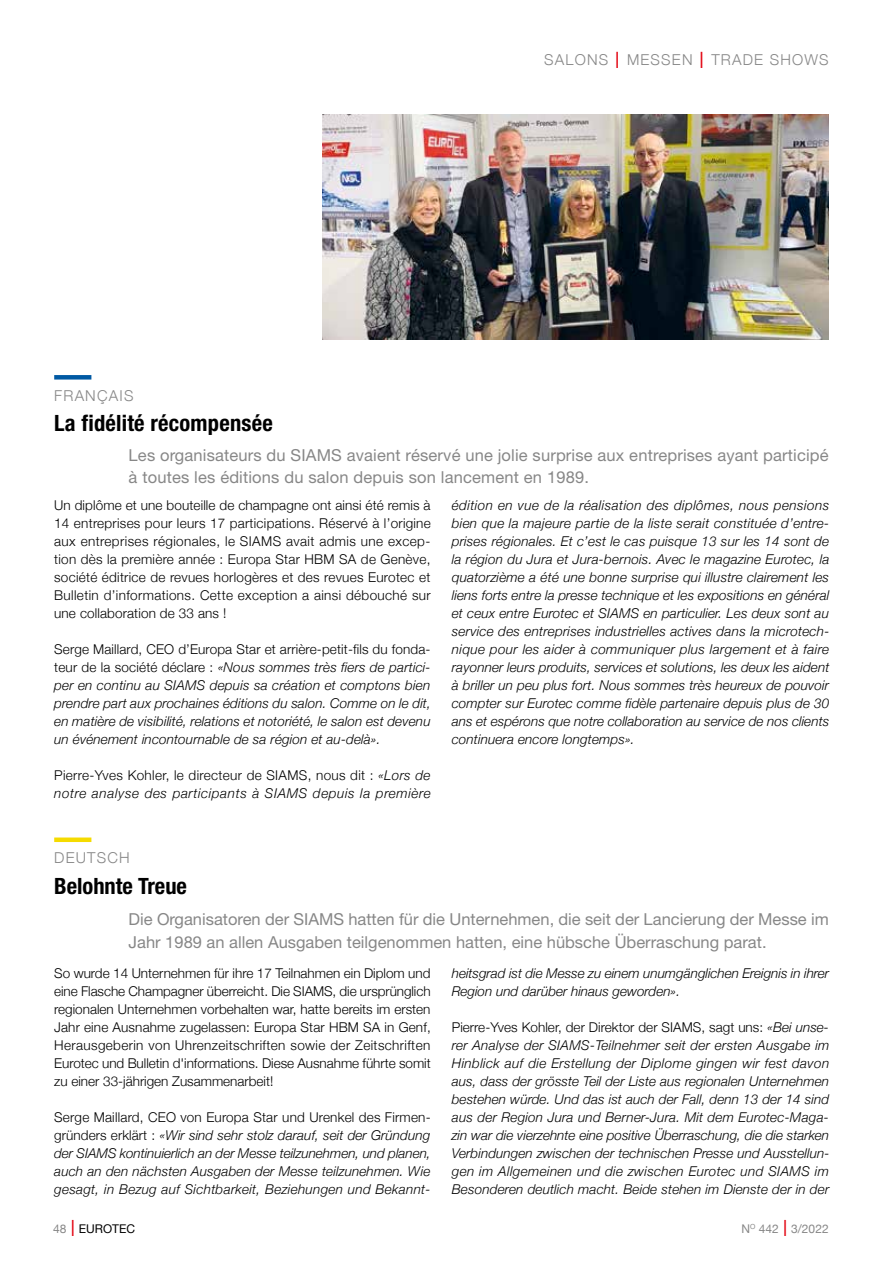
<style>
.page{position:relative;width:893px;height:1263px;background:#fff}
.page>*{position:absolute;margin:0;border:0;box-sizing:border-box;transform-origin:0 0}
.t1{font:700 condensed 22.5px "Helvetica Neue";letter-spacing:.01em;color:#000}
.t2{font:16.5px/22.5px "Helvetica Neue";color:#878787}
.t3{font:300 15px "Helvetica Neue";letter-spacing:.08em;color:#878787}
.t4{font:italic 300 13.5px/18px "Helvetica Neue";letter-spacing:.01em;color:#000;text-align:justify}
.t5{font:300 13.5px/18px "Helvetica Neue";letter-spacing:.005em;color:#000;text-align:justify}
.t6{font:italic 300 13.5px/18px "Helvetica Neue";letter-spacing:.045em;color:#000}
.t7{font:12px "Helvetica Neue";color:#878787}
.t8{font:12px "Helvetica Neue";color:#000}
.s1{font-size:22.5px;color:#e30613}
.s2{font-style:normal}
.s3{color:#878787}
.s4{font-weight:300;font-stretch:condensed;font-size:22.5px;color:#e30613}
</style>
<div class="page">
<img style="left:322px;top:114px;width:507px;height:225px">
<div style="left:54px;top:375px;width:37px;height:5px;background:#0059a3"></div>
<div style="left:54px;top:837px;width:37px;height:5px;background:#f5db00"></div>
<p class="t3" style="left:544px;top:48px;width:286px">SALONS <span class="s1">I</span> MESSEN <span class="s1">I</span> TRADE SHOWS</p>
<p class="t3" style="left:54px;top:383px;width:81px">FRANÇAIS</p>
<h1 class="t1" style="left:54px;top:410px;width:220px">La fidélité récompensée</h1>
<p class="t2" style="left:129px;top:443px;width:702px">Les organisateurs du SIAMS avaient réservé une jolie surprise aux entreprises ayant participé à toutes les éditions du salon depuis son lancement en 1989.</p>
<p class="t5" style="left:54px;top:495px;width:378px">Un diplôme et une bouteille de champagne ont ainsi été remis à 14 entreprises pour leurs 17 participations. Réservé à l’origine aux entreprises régionales, le SIAMS avait admis une excep&shy;tion dès la première année : Europa Star HBM SA de Genève, société éditrice de revues horlogères et des revues Eurotec et Bulletin d’informations. Cette exception a ainsi débouché sur une collaboration de 33 ans !</p>
<p class="t4" style="left:54px;top:639px;width:378px"><span class="s2">Serge Maillard, CEO d’Europa Star et arrière-petit-fils du fonda&shy;teur de la société déclare :</span> «Nous sommes très fiers de partici&shy;per en continu au SIAMS depuis sa création et comptons bien prendre part aux prochaines éditions du salon. Comme on le dit, en matière de visibilité, relations et notoriété, le salon est devenu un événement incontournable de sa région et au-delà».</p>
<p class="t6" style="left:54px;top:765px;width:378px"><span class="s2">Pierre-Yves Kohler, le directeur de SIAMS, nous dit :</span> «Lors de notre analyse des participants à SIAMS depuis la première</p>
<p class="t4" style="left:452px;top:495px;width:379px">édition en vue de la réalisation des diplômes, nous pensions bien que la majeure partie de la liste serait constituée d’entre&shy;prises régionales. Et c’est le cas puisque 13 sur les 14 sont de la région du Jura et Jura-bernois. Avec le magazine Eurotec, la quatorzième a été une bonne surprise qui illustre clairement les liens forts entre la presse technique et les expositions en général et ceux entre Eurotec et SIAMS en particulier. Les deux sont au service des entreprises industrielles actives dans la microtech&shy;nique pour les aider à communiquer plus largement et à faire rayonner leurs produits, services et solutions, les deux les aident à briller un peu plus fort. Nous sommes très heureux de pouvoir compter sur Eurotec comme fidèle partenaire depuis plus de 30 ans et espérons que notre collaboration au service de nos clients continuera encore longtemps».</p>
<p class="t3" style="left:54px;top:846px;width:77px">DEUTSCH</p>
<h1 class="t1" style="left:54px;top:872px;width:134px">Belohnte Treue</h1>
<p class="t2" style="left:129px;top:908px;width:702px">Die Organisatoren der SIAMS hatten für die Unternehmen, die seit der Lancierung der Messe im<br>Jahr 1989 an allen Ausgaben teilgenommen hatten, eine hübsche Überraschung parat.</p>
<p class="t5" style="left:54px;top:963px;width:378px">So wurde 14 Unternehmen für ihre 17 Teilnahmen ein Diplom und eine Flasche Champagner überreicht. Die SIAMS, die ursprünglich regionalen Unternehmen vorbehalten war, hatte bereits im ersten Jahr eine Ausnahme zugelassen: Europa Star HBM SA in Genf, Herausgeberin von Uhrenzeitschriften sowie der Zeitschriften Eurotec und Bulletin d'informations. Diese Ausnahme führte somit zu einer 33-jährigen Zusammenarbeit!</p>
<p class="t4" style="left:54px;top:1107px;width:378px"><span class="s2">Serge Maillard, CEO von Europa Star und Urenkel des Firmen&shy;gründers erklärt :</span> «Wir sind sehr stolz darauf, seit der Gründung der SIAMS kontinuierlich an der Messe teilzunehmen, und planen, auch an den nächsten Ausgaben der Messe teilzunehmen. Wie gesagt, in Bezug auf Sichtbarkeit, Beziehungen und Bekannt-</p>
<p class="t4" style="left:452px;top:963px;width:379px">heitsgrad ist die Messe zu einem unumgänglichen Ereignis in ihrer<br>Region und darüber hinaus geworden».</p>
<p class="t4" style="left:452px;top:1017px;width:379px"><span class="s2">Pierre-Yves Kohler, der Direktor der SIAMS, sagt uns:</span> «Bei unse&shy;rer Analyse der SIAMS-Teilnehmer seit der ersten Ausgabe im Hinblick auf die Erstellung der Diplome gingen wir fest davon aus, dass der grösste Teil der Liste aus regionalen Unternehmen bestehen würde. Und das ist auch der Fall, denn 13 der 14 sind aus der Region Jura und Berner-Jura. Mit dem Eurotec-Maga&shy;zin war die vierzehnte eine positive Überraschung, die die starken Verbindungen zwischen der technischen Presse und Ausstellun&shy;gen im Allgemeinen und die zwischen Eurotec und SIAMS im Besonderen deutlich macht. Beide stehen im Dienste der in der</p>
<p class="t8" style="left:53px;top:1220px;width:84px"><span class="s3">48</span> <span class="s4">I</span> EUROTEC</p>
<p class="t7" style="left:741px;top:1220px;width:89px">N<sup>O</sup> 442 <span class="s4">I</span> 3/2022</p>
</div>
